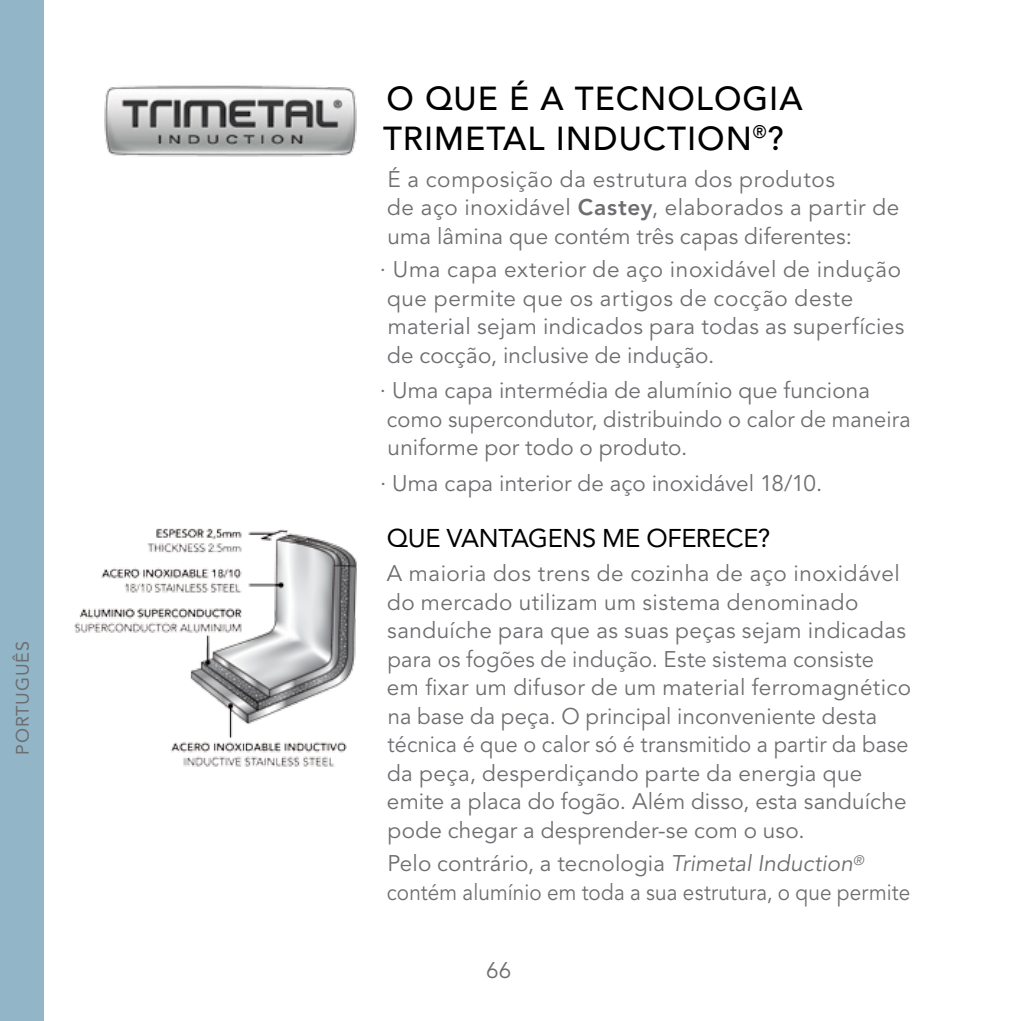
<style>
.page{position:relative;width:1021px;height:1021px;background:#fff}
.page>*{position:absolute;margin:0;border:0;box-sizing:border-box;transform-origin:0 0}
.t1{font:500 33px/39.6px "Avenir LT Std";letter-spacing:.03em;color:#000}
.t2{font:25.5px "Avenir LT Std";letter-spacing:-.01em;color:#000}
.t3{font:22.5px/28.5px "Avenir LT Std";letter-spacing:.015em;color:#6d6e71}
.t4{font:18px "Avenir LT Std";letter-spacing:.05em;color:#6d6e71}
.s1{font-weight:800}
.s2{font-style:italic}
</style>
<div class="page">
<div style="left:0;top:0;width:44px;height:1020px;background:#92b6c7"></div>
<img style="left:75px;top:528px;width:282px;height:239px">
<img style="left:104px;top:85px;width:253px;height:72px">
<p class="t4" style="left:12px;top:754px;width:115px;rotate:-90deg">PORTUGUÊS</p>
<h1 class="t1" style="left:383px;top:80px;width:421px">O QUE É A TECNOLOGIA<br>TRIMETAL INDUCTION<sup>®</sup>?</h1>
<p class="t3" style="left:387px;top:165px;width:514px">É a composição da estrutura dos produtos<br>de aço inoxidável <span class="s1">Castey</span>, elaborados a partir de uma lâmina que contém três capas diferentes:</p>
<p class="t3" style="left:387px;top:256px;width:519px;text-indent:-7px">· Uma capa exterior de aço inoxidável de indução que permite que os artigos de cocção deste material sejam indicados para todas as superfícies de cocção, inclusive de indução.</p>
<p class="t3" style="left:387px;top:377px;width:525px;text-indent:-7px">· Uma capa intermédia de alumínio que funciona como supercondutor, distribuindo o calor de maneira uniforme por todo o produto.</p>
<p class="t3" style="left:380px;top:469px;width:444px">· Uma capa interior de aço inoxidável 18/10.</p>
<p class="t2" style="left:387px;top:523px;width:385px">QUE VANTAGENS ME OFERECE?</p>
<p class="t3" style="left:387px;top:559px;width:526px">A maioria dos trens de cozinha de aço inoxidável do mercado utilizam um sistema denominado sanduíche para que as suas peças sejam indicadas para os fogões de indução. Este sistema consiste em fixar um difusor de um material ferromagnético na base da peça. O principal inconveniente desta técnica é que o calor só é transmitido a partir da base da peça, desperdiçando parte da energia que emite a placa do fogão. Além disso, esta sanduíche pode chegar a desprender-se com o uso.</p>
<p class="t3" style="left:387px;top:849px;width:525px">Pelo contrário, a tecnologia <span class="s2">Trimetal Induction</span><sup>® </sup>contém alumínio em toda a sua estrutura, o que permite</p>
<p class="t3" style="left:486px;top:957px;width:27px">66</p>
</div>
